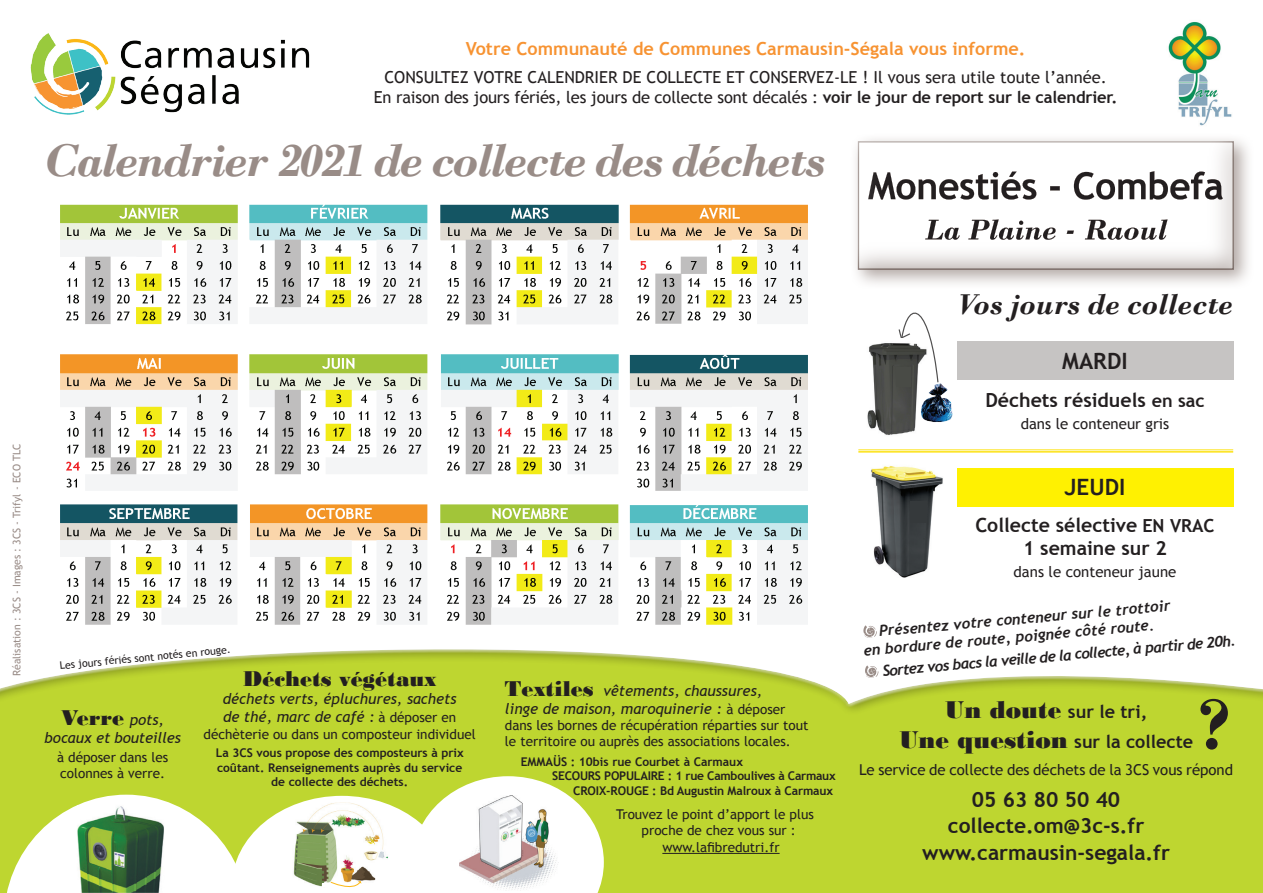
<style>
.page{position:relative;width:1263px;height:893px;background:#fff}
.page>*{position:absolute;margin:0;border:0;box-sizing:border-box;transform-origin:0 0}
.t1{font:700 75px "Bodoni";color:#231f20}
.t2{font:italic 700 48px "Bodoni";letter-spacing:-.04em;color:#998c87}
.t3{font:italic 700 30px "Bodoni";color:#231f20}
.t4{font:22.5px "Bodoni MT Black";color:#231f20}
.t5{font:700 22.5px "Trebuchet MS";color:#231f20}
.t6{font:700 21px/26.1px "Trebuchet MS";color:#231f20;text-align:center}
.t7{font:700 19.5px/23.4px "Trebuchet MS";color:#231f20;text-align:center}
.t8{font:700 18px "Trebuchet MS";color:#f79332}
.t9{font:700 18px/30.6px "Trebuchet MS";color:#231f20;text-align:center}
.t10{font:16.5px/19.8px "Trebuchet MS";color:#231f20;text-align:center}
.t11{font:italic 15px/18px "Trebuchet MS";color:#231f20}
.t12{font:italic 700 15px/18px "Trebuchet";color:#231f20}
.t13{font:15px "Trebuchet MS";color:#231f20}
.t14{font:13.5px/16.2px "Trebuchet MS";color:#231f20}
.t15{font:700 12px/14.4px "Trebuchet MS";color:#231f20;text-align:center}
.t16{font:700 12px "Trebuchet MS";letter-spacing:-.02em;color:#231f20}
.t17{font:10.5px "Trebuchet MS";color:#998c87}
.t18{font:10.5px "Trebuchet MS";color:#231f20}
.s1{font-weight:700}
.s2{font-style:normal;font-size:13.5px}
.s3{font-family:"Trebuchet MS";font-style:italic;font-size:15px}
.s4{font-family:"Bodoni MT Black";font-style:normal;font-size:22.5px}
.s5{font-size:18px}
.s6{font-family:"Bodoni MT Black";font-weight:400;font-size:25.5px}
</style>
<div class="page">
<div style="left:0;top:644px;width:1263px;height:249px;background:#fff;opacity:.75"></div>
<div style="left:0;top:693px;width:1263px;height:200px;background:#bed630"></div>
<img style="left:1168px;top:22px;width:64px;height:104px">
<img style="left:30px;top:33px;width:280px;height:82px">
<svg style="left:7px;top:776px;width:597px;height:117px"></svg>
<hr style="left:858px;top:450px;width:375px;height:1px;background:#fce215">
<hr style="left:858px;top:451px;width:375px;height:2px;background:#fce215">
<img style="left:867px;top:343px;width:51px;height:93px">
<svg style="left:898px;top:312px;width:41px;height:72px"></svg>
<img style="left:920px;top:382px;width:33px;height:40px">
<div style="left:896px;top:367px;width:15px;height:20px;background:#494b46"></div>
<img style="left:871px;top:466px;width:72px;height:112px">
<div style="left:910px;top:501px;width:17px;height:21px;background:#35393b"></div>
<svg style="left:863px;top:625px;width:14px;height:13px"></svg>
<svg style="left:865px;top:665px;width:13px;height:13px"></svg>
<img style="left:459px;top:796px;width:99px;height:94px">
<hr style="left:662px;top:853px;width:118px;height:1px;background:#231f20">
<div style="left:957px;top:468px;width:276px;height:38px;background:#fff101"></div>
<div style="left:957px;top:342px;width:276px;height:38px;background:#c6c4c3"></div>
<div style="left:849px;top:133px;width:405px;height:157px;background:#998c87;opacity:.75"></div>
<div style="left:857px;top:140px;width:406px;height:131px;background:#998c87;opacity:.75"></div>
<img style="left:60px;top:204px;width:748px;height:421px">
<h3 class="t8" style="left:466px;top:37px;width:561px">Votre Communauté de Communes Carmausin-Ségala vous informe.</h3>
<p class="t10" style="left:374px;top:67px;width:745px">Consultez votre calendrier de collecte et conservez-le ! I l vous sera utile toute l’année.<br>En raison des jours fériés, les jours de collecte sont décalés : <span class="s1">voir le jour de report sur le calendrier.</span></p>
<h2 class="t2" style="left:43px;top:132px;width:784px">Calendrier 2021 de collecte des déchets</h2>
<p class="t17" style="left:10px;top:676px;width:234px;rotate:-90deg">Réalisation : 3CS - I mages : 3CS - Trifyl - ECO TLC</p>
<p class="t18" style="left:59px;top:658px;width:173px;rotate:-5deg">Les jours fériés sont notés en rouge.</p>
<h3 class="t4" style="left:243px;top:666px;width:195px">Déchets végétaux</h3>
<p class="t11" style="left:223px;top:690px;width:235px">déchets verts, épluchures, sachets de thé, marc de café : <span class="s2">à déposer en</span></p>
<p class="t14" style="left:204px;top:725px;width:274px">déchèterie ou dans un composteur individuel</p>
<p class="t15" style="left:216px;top:746px;width:249px">La 3CS vous propose des composteurs à prix coûtant. Renseignements auprès du service de collecte des déchets.</p>
<h3 class="t4" style="left:61px;top:705px;width:104px">Verre <span class="s3">pots,</span></h3>
<p class="t11" style="left:45px;top:729px;width:138px">bocaux et bouteilles</p>
<p class="t14" style="left:57px;top:749px;width:113px">à déposer dans les colonnes à verre.</p>
<p class="t11" style="left:505px;top:681px;width:282px"><span class="s4">Textiles</span> vêtements, chaussures, linge de maison, maroquinerie : <span class="s2">à déposer</span></p>
<p class="t14" style="left:505px;top:717px;width:305px">dans les bornes de récupération réparties sur tout le territoire ou auprès des associations locales.</p>
<p class="t15" style="left:521px;top:754px;width:224px">EMMAÜS : 10bis rue Courbet à Carmaux</p>
<p class="t16" style="left:552px;top:768px;width:285px">SECOURS POPULAIRE : 1 rue Camboulives à Carmaux</p>
<p class="t15" style="left:573px;top:783px;width:261px">CROIX-ROUGE : Bd Augustin Malroux à Carmaux</p>
<p class="t14" style="left:616px;top:806px;width:199px">Trouvez le point d’apport le plus</p>
<p class="t14" style="left:642px;top:822px;width:156px">proche de chez vous sur :</p>
<p class="t14" style="left:662px;top:839px;width:119px">www.lafibredutri.fr</p>
<h3 class="t3" style="left:957px;top:287px;width:277px">Vos jours de collecte</h3>
<h3 class="t5" style="left:1062px;top:347px;width:43px">mardi</h3>
<h3 class="t7" style="left:985px;top:388px;width:221px">Déchets résiduels <span class="s5">en sac</span></h3>
<p class="t13" style="left:1021px;top:414px;width:150px">dans le conteneur gris</p>
<h3 class="t5" style="left:1065px;top:473px;width:37px">jeudi</h3>
<h3 class="t7" style="left:975px;top:513px;width:239px">Collecte sélective <span class="s5">en vrac<br></span>1 semaine sur 2</h3>
<p class="t13" style="left:1013px;top:562px;width:164px">dans le conteneur jaune</p>
<p class="t12" style="left:861px;top:623px;width:311px;text-indent:17px;rotate:-5deg">Présentez votre conteneur sur le trottoir en bordure de route, poignée côté route.</p>
<p class="t12" style="left:882px;top:662px;width:356px;rotate:-5deg">Sortez vos bacs la veille de la collecte, à partir de 20h.</p>
<h1 class="t1" style="left:1198px;top:680px;width:34px">?</h1>
<h3 class="t9" style="left:899px;top:696px;width:296px"><span class="s6">Un doute</span> sur le tri,<br><span class="s6">Une question</span> sur la collecte</h3>
<p class="t13" style="left:859px;top:760px;width:376px">Le service de collecte des déchets de la 3CS vous répond</p>
<h3 class="t6" style="left:922px;top:787px;width:249px">05 63 80 50 40 collecte.om@3c-s.fr www.carmausin-segala.fr</h3>
</div>
